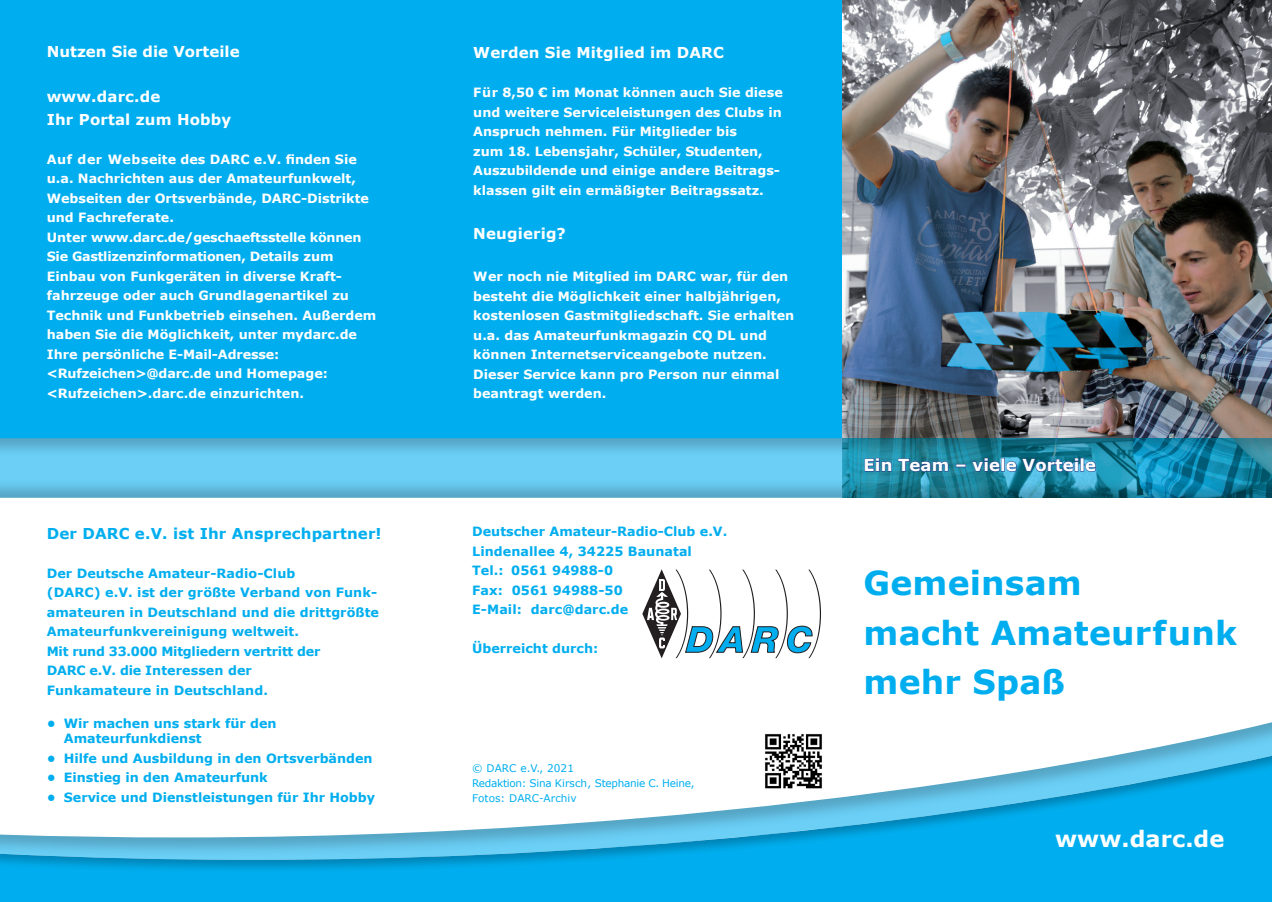
<style>
.page{position:relative;width:1272px;height:902px;background:#fff}
.page>*{position:absolute;margin:0;border:0;box-sizing:border-box;transform-origin:0 0}
.t1{font:700 33px/49.5px "Verdana";letter-spacing:.005em;color:#00aeef}
.t2{font:700 22.5px "Verdana";letter-spacing:.005em;color:#fff}
.t3{font:700 16.5px "Verdana";letter-spacing:.005em;color:#fff}
.t4{font:700 15px/22.5px "Verdana";letter-spacing:.01em;color:#fff}
.t5{font:700 15px "Verdana";letter-spacing:.01em;color:#00aeef}
.t6{font:700 12.75px/19.5px "Verdana";color:#fff}
.t7{font:700 12.75px/19.5px "Verdana";letter-spacing:.005em;color:#00aeef}
.t8{font:10.5px/15px "Verdana";letter-spacing:-.025em;color:#00aeef}
</style>
<div class="page">
<div style="left:0;top:0;width:842px;height:438px;background:#00aeef"></div>
<img style="left:1117px;top:734px;width:101px;height:21px">
<img style="left:1218px;top:722px;width:53px;height:33px">
<img style="left:784px;top:782px;width:169px;height:22px">
<img style="left:953px;top:774px;width:53px;height:30px">
<img style="left:0;top:829px;width:476px;height:24px">
<img style="left:765px;top:733px;width:58px;height:56px">
<img style="left:842px;top:0;width:429px;height:438px">
<img style="left:0;top:438px;width:1271px;height:59px">
<svg style="left:864px;top:458px;width:27px;height:14px"></svg>
<svg style="left:897px;top:458px;width:51px;height:14px"></svg>
<svg style="left:955px;top:464px;width:10px;height:3px"></svg>
<svg style="left:971px;top:458px;width:125px;height:14px;background:#26739f"></svg>
<img style="left:1006px;top:755px;width:265px;height:146px">
<img style="left:476px;top:804px;width:531px;height:97px">
<img style="left:0;top:853px;width:477px;height:48px">
<svg style="left:642px;top:569px;width:179px;height:89px"></svg>
<p class="t4" style="left:47px;top:40px;width:194px">Nutzen Sie die Vorteile</p>
<p class="t4" style="left:47px;top:85px;width:186px">www.darc.de<br>Ihr Portal zum Hobby</p>
<p class="t6" style="left:47px;top:149px;width:331px">Auf der Webseite des DARC e.V. finden Sie u.a. Nachrichten aus der Amateurfunkwelt, Webseiten der Ortsverbände, DARC-Distrikte und Fachreferate.<br>Unter www.darc.de/geschaeftsstelle können Sie Gast lizenzinformationen, Details zum Einbau von Funkgeräten in diverse Kraft&shy;fahrzeuge oder auch Grundlagenartikel zu Technik und Funkbetrieb einsehen. Außerdem haben Sie die Möglichkeit, unter mydarc.de Ihre persönliche E-Mail-Adresse: &lt;Rufzeichen&gt;@darc.de und Homepage: &lt;Rufzeichen&gt;.darc.de einzurichten.</p>
<p class="t5" style="left:47px;top:522px;width:336px">Der DARC e.V. ist Ihr Ansprechpartner!</p>
<p class="t7" style="left:47px;top:563px;width:334px">Der Deutsche Amateur-Radio-Club<br>(DARC) e.V. ist der größte Verband von Funk&shy;amateuren in Deutschland und die drittgrößte Amateurfunkvereinigung weltweit.<br>Mit rund 33.000 Mitgliedern vertritt der<br>DARC e.V. die Interessen der<br>Funkamateure in Deutschland.</p>
<p class="t7" style="left:64px;top:715px;width:214px;line-height:15.3px;text-indent:-17px">• Wir machen uns stark für den<br>Amateurfunkdienst</p>
<p class="t7" style="left:47px;top:748px;width:327px">• Hilfe und Ausbildung in den Ortsverbänden</p>
<p class="t7" style="left:47px;top:767px;width:222px">• Einstieg in den Amateurfunk</p>
<p class="t7" style="left:47px;top:787px;width:330px">• Service und Dienstleistungen für Ihr Hobby</p>
<p class="t4" style="left:473px;top:41px;width:252px">Werden Sie Mitglied im DARC</p>
<p class="t6" style="left:473px;top:83px;width:311px">Für 8,50 € im Monat können auch Sie diese und weitere Serviceleistungen des Clubs in Anspruch nehmen. Für Mitglieder bis<br>zum 18. Lebensjahr, Schüler, Studenten, Auszubildende und einige andere Beitrags&shy;klassen gilt ein ermäßigter Beitragssatz.</p>
<p class="t4" style="left:473px;top:222px;width:94px">Neugierig?</p>
<p class="t6" style="left:473px;top:266px;width:322px">Wer noch nie Mitglied im DARC war, für den besteht die Möglichkeit einer halbjährigen, kostenlosen Gastmitgliedschaft. Sie erhalten u.a. das Amateurfunkmagazin CQ DL und können Internetserviceangebote nutzen.<br>Dieser Service kann pro Person nur einmal beantragt werden.</p>
<p class="t7" style="left:472px;top:521px;width:256px">Deutscher Amateur-Radio-Club e.V.<br>Lindenallee 4, 34225 Baunatal<br>Tel.: 0561 94988-0<br>Fax: 0561 94988-50<br>E-Mail: darc@darc.de</p>
<p class="t7" style="left:472px;top:638px;width:128px">Überreicht durch:</p>
<p class="t8" style="left:472px;top:760px;width:224px">© DARC e.V., 2021<br>Redaktion: Sina Kirsch, Stephanie C. Heine,<br>Fotos: DARC-Archiv</p>
<p class="t3" style="left:863px;top:453px;width:234px">Ein Team – viele Vorteile</p>
<h1 class="t1" style="left:863px;top:558px;width:375px">Gemeinsam<br>macht Amateurfunk mehr Spaß</h1>
<h2 class="t2" style="left:1054px;top:822px;width:171px">www.darc.de</h2>
</div>
